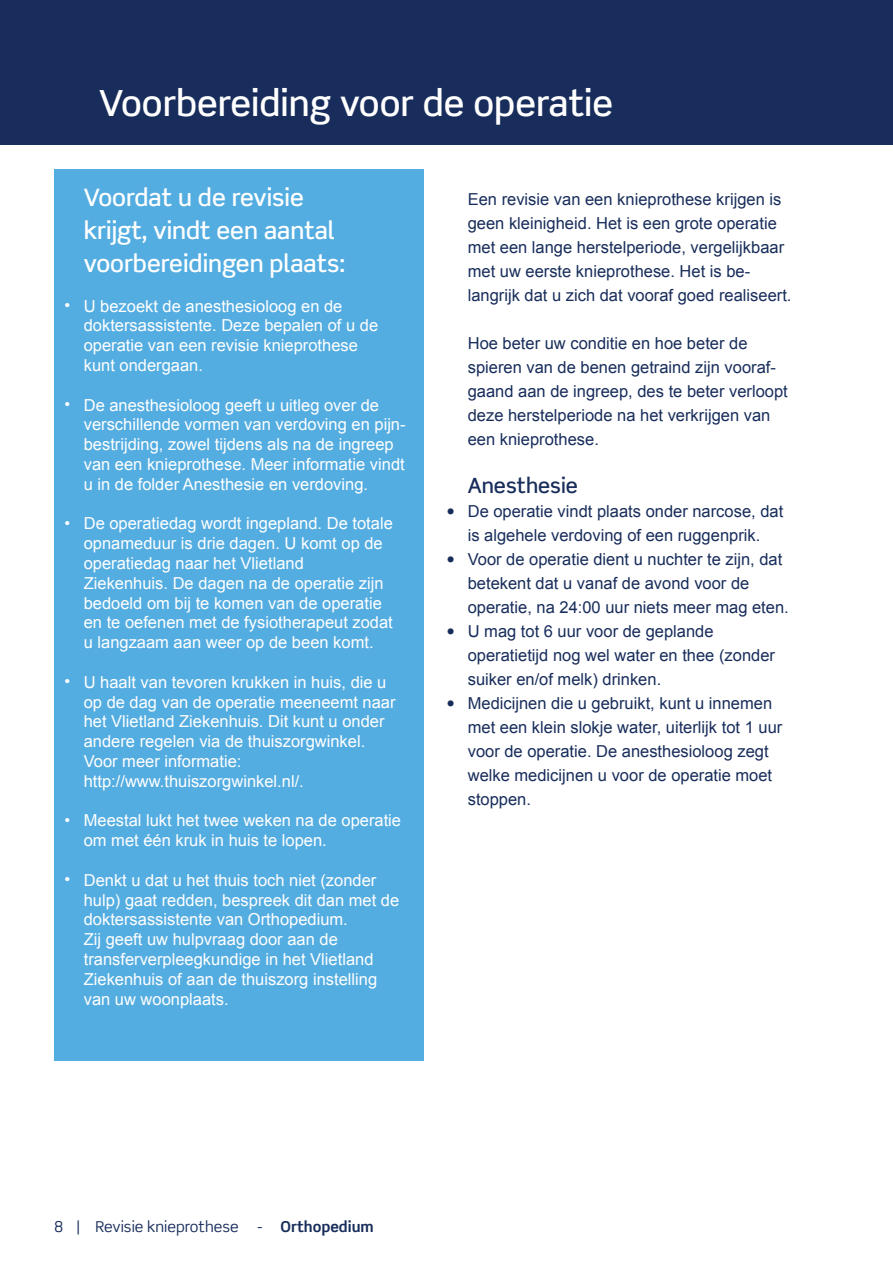
<style>
.page{position:relative;width:893px;height:1263px;background:#fff}
.page>*{position:absolute;margin:0;border:0;box-sizing:border-box;transform-origin:0 0}
.t1{font:500 36px "Scene Std";color:#fff}
.t2{font:500 24px/33px "Scene Std";color:#fff}
.t3{font:24px/48px "Arial";color:#182d5b}
.t4{font:500 21px "Scene Std";color:#182d5b}
.t5{font:16.5px/19.8px "Arial";color:#fff}
.t6{font:16.5px/24px "Arial";color:#182d5b}
.t7{font:15px "Scene Std";color:#182d5b}
.s1{font-weight:700}
</style>
<div class="page">
<div style="left:0;top:0;width:893px;height:144px;background:#182d5b"></div>
<div style="left:54px;top:169px;width:370px;height:892px;background:#54ade1"></div>
<h1 class="t1" style="left:99px;top:81px;width:516px">Voorbereiding voor de operatie</h1>
<p class="t5" style="left:64px;top:295px;width:7px">•</p>
<p class="t5" style="left:64px;top:394px;width:7px">•</p>
<p class="t5" style="left:64px;top:513px;width:7px">•</p>
<p class="t5" style="left:64px;top:672px;width:7px">•</p>
<p class="t5" style="left:64px;top:810px;width:7px">•</p>
<p class="t5" style="left:64px;top:870px;width:7px">•</p>
<h2 class="t2" style="left:84px;top:181px;width:263px">Voordat u de revisie krijgt, vindt een aantal voorbereidingen plaats:</h2>
<p class="t5" style="left:84px;top:296px;width:296px">U bezoekt de anesthesioloog en de doktersassistente. Deze bepalen of u de operatie van een revisie knieprothese kunt ondergaan.</p>
<p class="t5" style="left:84px;top:395px;width:323px">De anesthesioloog geeft u uitleg over de verschillende vormen van verdoving en pijn&shy;bestrijding, zowel tijdens als na de ingreep van een knieprothese. Meer informatie vindt u in de folder Anesthesie en verdoving.</p>
<p class="t5" style="left:84px;top:514px;width:311px">De operatiedag wordt ingepland. De totale opnameduur is drie dagen. U komt op de operatiedag naar het Vlietland<br>Ziekenhuis. De dagen na de operatie zijn bedoeld om bij te komen van de operatie en te oefenen met de fysiotherapeut zodat u langzaam aan weer op de been komt.</p>
<p class="t5" style="left:84px;top:672px;width:313px">U haalt van tevoren krukken in huis, die u op de dag van de operatie meeneemt naar het Vlietland Ziekenhuis. Dit kunt u onder andere regelen via de thuiszorgwinkel.<br>Voor meer informatie: http://www.thuiszorgwinkel.nl/.</p>
<p class="t5" style="left:84px;top:811px;width:319px">Meestal lukt het twee weken na de operatie om met één kruk in huis te lopen.</p>
<p class="t5" style="left:84px;top:870px;width:317px">Denkt u dat u het thuis toch niet (zonder hulp) gaat redden, bespreek dit dan met de doktersassistente van Orthopedium.<br>Zij geeft uw hulpvraag door aan de transferverpleegkundige in het Vlietland Ziekenhuis of aan de thuiszorg instelling van uw woonplaats.</p>
<h2 class="t3" style="left:446px;top:488px;width:10px">• •</h2>
<h2 class="t3" style="left:446px;top:608px;width:10px">•</h2>
<h2 class="t3" style="left:446px;top:680px;width:10px">•</h2>
<p class="t6" style="left:468px;top:187px;width:325px">Een revisie van een knieprothese krijgen is geen kleinigheid. Het is een grote operatie met een lange herstelperiode, vergelijkbaar met uw eerste knieprothese. Het is be&shy;langrijk dat u zich dat vooraf goed realiseert.</p>
<p class="t6" style="left:468px;top:331px;width:322px">Hoe beter uw conditie en hoe beter de spieren van de benen getraind zijn vooraf&shy;gaand aan de ingreep, des te beter verloopt deze herstelperiode na het verkrijgen van een knieprothese.</p>
<p class="t4" style="left:468px;top:472px;width:112px">Anesthesie</p>
<p class="t6" style="left:468px;top:499px;width:323px">De operatie vindt plaats onder narcose, dat is algehele verdoving of een ruggenprik.<br>Voor de operatie dient u nuchter te zijn, dat betekent dat u vanaf de avond voor de operatie, na 24:00 uur niets meer mag eten.<br>U mag tot 6 uur voor de geplande operatietijd nog wel water en thee (zonder suiker en/of melk) drinken.<br>Medicijnen die u gebruikt, kunt u innemen met een klein slokje water, uiterlijk tot 1 uur voor de operatie. De anesthesioloog zegt welke medicijnen u voor de operatie moet stoppen.</p>
<p class="t7" style="left:54px;top:1217px;width:321px">8 | Revisie knieprothese - <span class="s1">Orthopedium</span></p>
</div>
